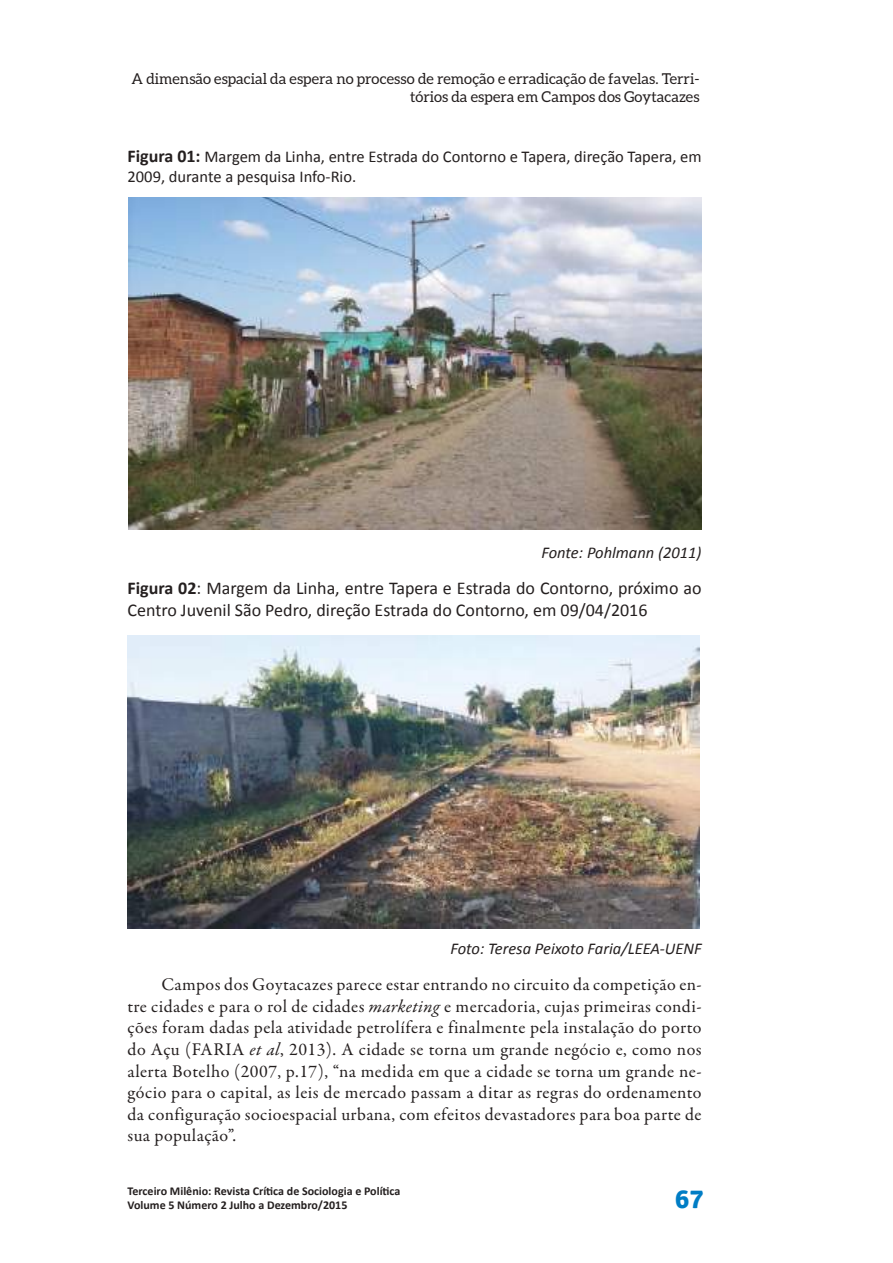
<style>
.page{position:relative;width:893px;height:1263px;background:#fff}
.page>*{position:absolute;margin:0;border:0;box-sizing:border-box;transform-origin:0 0}
.t1{font:700 27px "Signika";color:#007dc5}
.t2{font:18px/21.6px "Garamond Premr Pro";letter-spacing:.025em;color:#241f1f;text-align:justify}
.t3{font:18px/21.6px "Calibri";color:#241f1f}
.t4{font:16.5px/19.8px "Calibri";color:#241f1f}
.t5{font:italic 16.5px "Calibri";color:#241f1f}
.t6{font:15px/18px "Aleo";color:#241f1f;text-align:right}
.t7{font:700 12px/13.5px "Calibri";color:#241f1f}
.s1{font-weight:700;font-size:18px}
.s2{font-weight:700}
.s3{font-style:italic}
</style>
<div class="page">
<img style="left:129px;top:197px;width:573px;height:332px">
<img style="left:128px;top:635px;width:571px;height:294px">
<p class="t6" style="left:132px;top:70px;width:569px">A dimensão espacial da espera no processo de remoção e erradicação de favelas. Terri&shy;tórios da espera em Campos dos Goytacazes</p>
<p class="t4" style="left:128px;top:147px;width:576px"><span class="s1">Figura 01:</span> Margem da Linha, entre Estrada do Contorno e Tapera, direção Tapera, em<br>2009, durante a pesquisa Info-Rio.</p>
<p class="t5" style="left:541px;top:541px;width:162px">Fonte: Pohlmann (2011)</p>
<p class="t3" style="left:128px;top:578px;width:576px"><span class="s2">Figura 02</span>: Margem da Linha, entre Tapera e Estrada do Contorno, próximo ao<br>Centro Juvenil São Pedro, direção Estrada do Contorno, em 09/04/2016</p>
<p class="t5" style="left:450px;top:937px;width:253px">Foto: Teresa Peixoto Faria/LEEA-UENF</p>
<p class="t2" style="left:128px;top:974px;width:576px;text-indent:34px">Campos dos Goytacazes parece estar entrando no circuito da competição en&shy;tre cidades e para o rol de cidades <span class="s3">marketing</span> e mercadoria, cujas primeiras condi&shy;ções foram dadas pela atividade petrolífera e finalmente pela instalação do porto do Açu (FARIA <span class="s3">et al</span>, 2013). A cidade se torna um grande negócio e, como nos alerta Botelho (2007, p.17), “na medida em que a cidade se torna um grande ne&shy;gócio para o capital, as leis de mercado passam a ditar as regras do ordenamento da configuração socioespacial urbana, com efeitos devastadores para boa parte de sua população”.</p>
<p class="t7" style="left:128px;top:1185px;width:274px">Terceiro Milênio: Revista Crítica de Sociologia e Política<br>Volume 5 Número 2 Julho a Dezembro/2015</p>
<h1 class="t1" style="left:675px;top:1182px;width:30px">67</h1>
</div>
